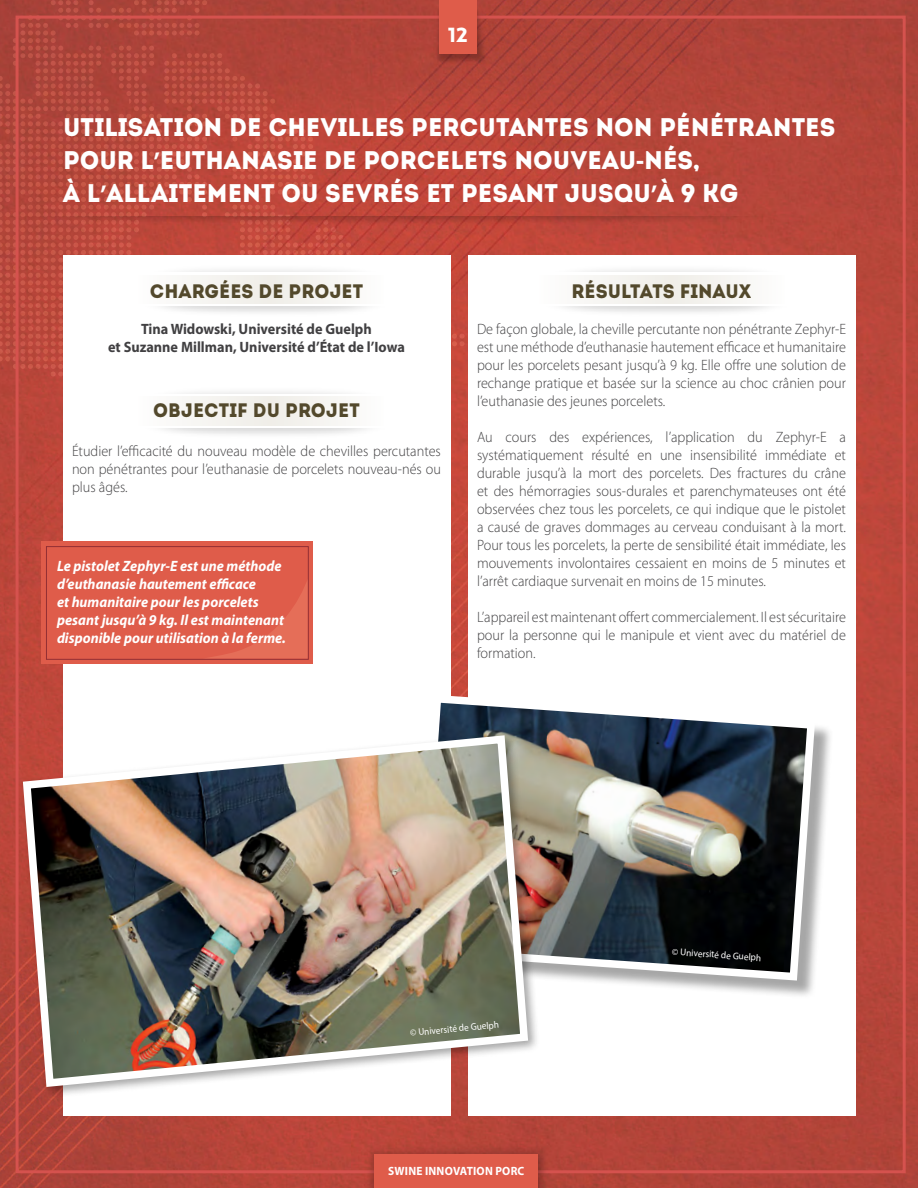
<style>
.page{position:relative;width:918px;height:1188px;background:#fff}
.page>*{position:absolute;margin:0;border:0;box-sizing:border-box;transform-origin:0 0}
.t1{font:25.5px/33px "Intro";color:#fff;scale:.95 1}
.t2{font:900 20.1px "Lovelo";color:#fff;scale:1.12 1}
.t3{font:19.5px "Intro";color:#53492c;scale:.95 1}
.t4{font:300 15px/18px "Myriad Pro";color:#414042;text-align:justify;scale:.95 1}
.t5{font:italic 700 15px/18px "Myriad Pro";color:#fff;scale:.95 1}
.t6{font:700 15px/18px "Myriad Pro";color:#414042;text-align:center;scale:.95 1}
.t7{font:700 12px "Myriad Pro";letter-spacing:.02em;color:#fff;scale:.95 1}
.t8{font:9.75px "Myriad Pro";color:#fff;scale:.95 1}
.s1{font-family:"Myriad Pro";font-weight:900;font-size:24px}
.s2{font-family:"Myriad Pro";font-weight:900}
</style>
<div class="page">
<img style="left:0;top:0;width:918px;height:1188px">
<svg style="left:0;top:0;width:465px;height:460px;background:#b8473b"></svg>
<img style="left:423px;top:0;width:73px;height:67px">
<div style="left:439px;top:0;width:38px;height:54px;background:#df5c4a"></div>
<img style="left:312px;top:1099px;width:290px;height:89px">
<div style="left:374px;top:1154px;width:164px;height:34px;background:#df5c4a"></div>
<div style="left:63px;top:256px;width:388px;height:860px;background:#fff"></div>
<div style="left:468px;top:256px;width:388px;height:860px;background:#fff"></div>
<div style="left:419px;top:698px;width:414px;height:301px;background:#000;opacity:.35"></div>
<img style="left:419px;top:691px;width:400px;height:294px">
<div style="left:20px;top:732px;width:520px;height:367px;background:#000;opacity:.35"></div>
<img style="left:19px;top:731px;width:513px;height:360px">
<div style="left:41px;top:542px;width:272px;height:122px;background:#df5c4a"></div>
<div style="left:46px;top:546px;width:263px;height:114px;border:1px solid #932f34"></div>
<div style="left:136px;top:275px;width:247px;height:29px;background:#f6f5f2"></div>
<div style="left:136px;top:397px;width:247px;height:28px;background:#f6f5f2"></div>
<div style="left:538px;top:275px;width:246px;height:29px;background:#f6f5f2"></div>
<img style="left:0;top:216px;width:776px;height:11px">
<svg style="left:202px;top:579px;width:106px;height:80px"></svg>
<h2 class="t2" style="left:448px;top:22px;width:19px">12</h2>
<h1 class="t1" style="left:63px;top:110px;width:815px">UTILISATION DE CHEVILLES PERCUTANTES NON PÉNÉTRANTES<br>POUR L<span class="s1">’</span>EUTHANASIE DE PORCELETS NOUVEAU<span class="s2">-</span>NÉS,<br>À L<span class="s1">’</span>ALLAITEMENT OU SEVRÉS ET PESANT JUSQU<span class="s1">’</span>À 9 KG</h1>
<h3 class="t3" style="left:150px;top:280px;width:226px">CHARGÉES DE PROJET</h3>
<p class="t6" style="left:108px;top:320px;width:314px">Tina Widowski, Université de Guelph<br>et Suzanne Millman, Université d’État de l’Iowa</p>
<h3 class="t3" style="left:153px;top:398px;width:219px">OBJECTIF DU PROJET</h3>
<p class="t4" style="left:72px;top:442px;width:390px">Étudier l’efficacité du nouveau modèle de chevilles percutantes non pénétrantes pour l’euthanasie de porcelets nouveau-nés ou plus âgés.</p>
<p class="t5" style="left:57px;top:556px;width:242px">Le pistolet Zephyr-E est une méthode d’euthanasie hautement efficace<br>et humanitaire pour les porcelets pesant jusqu’à 9 kg. Il est maintenant disponible pour utilisation à la ferme.</p>
<h3 class="t3" style="left:572px;top:280px;width:191px">RÉSULTATS FINAUX</h3>
<p class="t4" style="left:477px;top:320px;width:390px">De façon globale, la cheville percutante non pénétrante Zephyr-E est une méthode d’euthanasie hautement efficace et humanitaire pour les porcelets pesant jusqu’à 9 kg. Elle offre une solution de rechange pratique et basée sur la science au choc crânien pour l’euthanasie des jeunes porcelets.</p>
<p class="t4" style="left:477px;top:428px;width:390px">Au cours des expériences, l’application du Zephyr-E a systématiquement résulté en une insensibilité immédiate et durable jusqu’à la mort des porcelets. Des fractures du crâne et des hémorragies sous-durales et parenchymateuses ont été observées chez tous les porcelets, ce qui indique que le pistolet a causé de graves dommages au cerveau conduisant à la mort.<br>Pour tous les porcelets, la perte de sensibilité était immédiate, les mouvements involontaires cessaient en moins de 5 minutes et l’arrêt cardiaque survenait en moins de 15 minutes.</p>
<p class="t4" style="left:477px;top:608px;width:390px">L’appareil est maintenant offert commercialement. Il est sécuritaire pour la personne qui le manipule et vient avec du matériel de formation.</p>
<p class="t8" style="left:673px;top:945px;width:95px;rotate:4deg">© Université de Guelph</p>
<p class="t8" style="left:410px;top:1027px;width:95px;rotate:-5deg">© Université de Guelph</p>
<p class="t7" style="left:388px;top:1163px;width:145px">Swine Innovation PORC</p>
</div>
